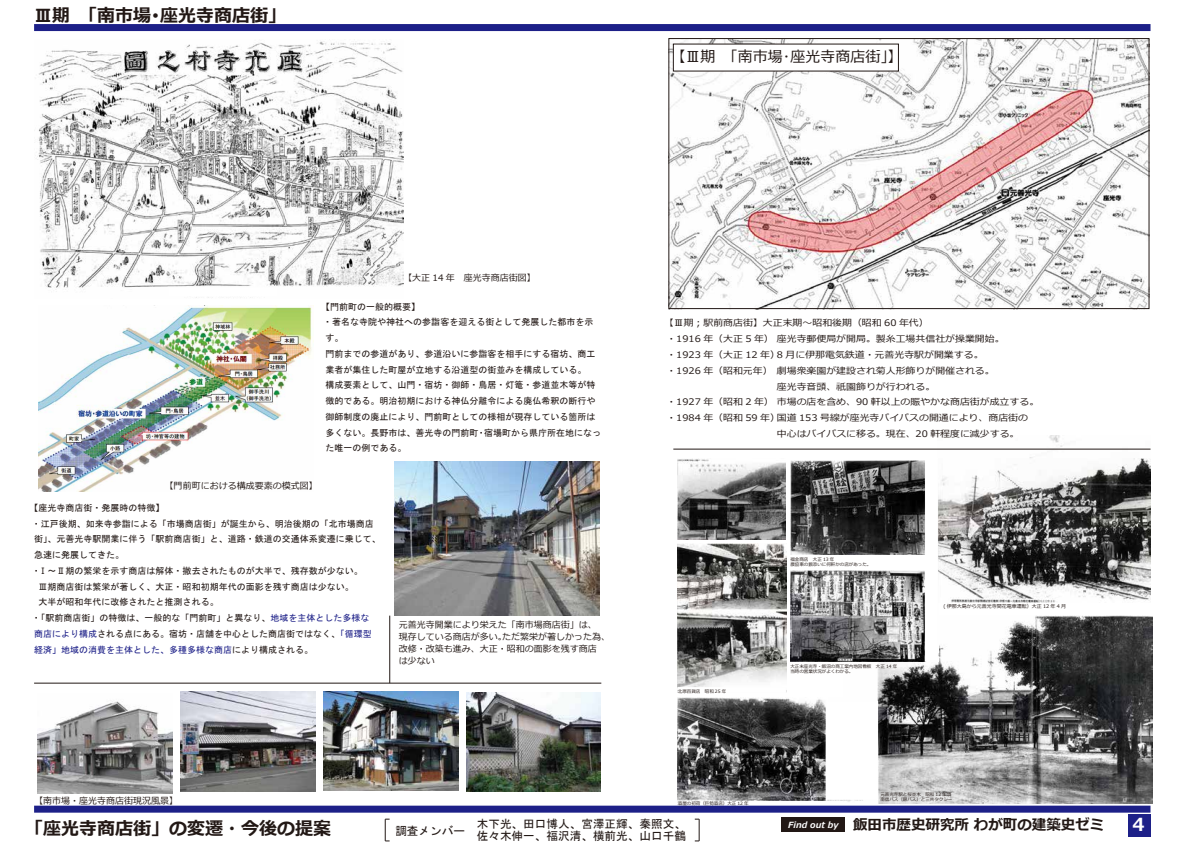
<style>
.page{position:relative;width:1191px;height:842px;background:#fff}
.page>*{position:absolute;margin:0;border:0;box-sizing:border-box;transform-origin:0 0}
.t1{font:700 18px "Meiryo";color:#221815}
.t2{font:700 18px "Meiryo";color:#fff}
.t3{font:15px "Meiryo";color:#221815}
.t4{font:700 14.5px "Meiryo";color:#221815}
.t5{font:11.6px "MS Gothic";color:#221815}
.t6{font:9px/15.8px "MS Gothic";color:#221815}
.t7{font:9px "Meiryo";color:#221815;scale:1.1 1}
.t8{font:9px/12px "Meiryo";color:#221815}
.t9{font:9px "MS Gothic";color:#1d2088}
.t10{font:5px "Meiryo";color:#221815}
.t11{font:4.5px/5px "Meiryo";color:#221815}
.s1{color:#1d2088}
.s2{color:#221815}
</style>
<div class="page">
<div style="left:34px;top:24px;width:1116px;height:7px;background:#1d2088"></div>
<div style="left:34px;top:806px;width:1116px;height:7px;background:#1d2088"></div>
<div style="left:1128px;top:814px;width:22px;height:23px;background:#1d2088"></div>
<div style="left:781px;top:817px;width:63px;height:15px;background:#221815"></div>
<svg style="left:385px;top:819px;width:4px;height:22px"></svg>
<svg style="left:695px;top:819px;width:4px;height:22px"></svg>
<img style="left:790px;top:460px;width:135px;height:95px">
<img style="left:669px;top:40px;width:480px;height:270px">
<div style="left:668px;top:38px;width:481px;height:271px;border:1px solid #221815"></div>
<div style="left:673px;top:44px;width:226px;height:28px;background:#fff"></div>
<hr style="left:34px;top:683px;width:567px;height:1px;background:#221815">
<img style="left:39px;top:305px;width:273px;height:187px">
<img style="left:843px;top:616px;width:309px;height:187px">
<img style="left:678px;top:459px;width:107px;height:81px">
<svg style="left:951px;top:602px;width:104px;height:1px"></svg>
<img style="left:678px;top:698px;width:187px;height:102px">
<div style="left:826px;top:701px;width:52px;height:99px;background:#fff"></div>
<img style="left:790px;top:571px;width:149px;height:90px">
<img style="left:937px;top:436px;width:213px;height:166px">
<div style="left:925px;top:458px;width:13px;height:203px;background:#fff"></div>
<img style="left:37px;top:41px;width:366px;height:257px">
<div style="left:168px;top:287px;width:110px;height:10px;background:#fff"></div>
<img style="left:394px;top:462px;width:205px;height:154px">
<img style="left:38px;top:701px;width:134px;height:92px">
<img style="left:180px;top:692px;width:135px;height:99px">
<img style="left:323px;top:692px;width:135px;height:99px">
<img style="left:466px;top:692px;width:135px;height:99px">
<hr style="left:673px;top:449px;width:477px;height:1px;background:#221815">
<img style="left:678px;top:544px;width:108px;height:143px">
<hr style="left:389px;top:616px;width:1px;height:67px;background:#221815">
<h1 class="t1" style="left:34px;top:3px;width:254px">Ⅲ期　「南市場･座光寺商店街」</h1>
<h2 class="t3" style="left:670px;top:46px;width:234px">【Ⅲ期　「南市場･座光寺商店街」】</h2>
<p class="t8" style="left:403px;top:273px;width:139px">【大正 14 年　座光寺商店街図】　</p>
<p class="t8" style="left:165px;top:480px;width:155px">【門前町における構成要素の模式図】</p>
<p class="t6" style="left:321px;top:298px;width:282px">【門前町の一般的概要】<br>・著名な寺院や神社への参詣客を迎える街として発展した都市を示す。<br>門前までの参道があり、参道沿いに参詣客を相手にする宿坊、商工業者が集住した町屋が立地する沿道型の街並みを構成している。<br>構成要素として、山門・宿坊・御師・鳥居・灯篭・参道並木等が特徴的である。明治初期における神仏分離令による廃仏希釈の断行や御師制度の廃止により、門前町としての様相が現存している箇所は多くない。長野市は、善光寺の門前町・宿場町から県庁所在地になった唯一の例である。</p>
<p class="t6" style="left:30px;top:500px;width:136px">【座光寺商店街・発展時の特徴】</p>
<p class="t6" style="left:32px;top:515px;width:343px">・江戸後期、如来寺参詣による「市場商店街」が誕生から、明治後期の「北市場商店</p>
<p class="t6" style="left:34px;top:531px;width:348px">街」、元善光寺駅開業に伴う「駅前商店街」と、道路・鉄道の交通体系変遷に乗じて、</p>
<p class="t6" style="left:34px;top:547px;width:91px">急速に発展してきた。</p>
<p class="t6" style="left:32px;top:563px;width:332px">・Ⅰ～Ⅱ期の繁栄を示す商店は解体・撤去されたものが大半で、残存数が少ない。</p>
<p class="t6" style="left:39px;top:578px;width:316px">Ⅲ期商店街は繁栄が著しく、大正・昭和初期年代の面影を残す商店は少ない。</p>
<p class="t6" style="left:39px;top:594px;width:181px">大半が昭和年代に改修されたと推測される。</p>
<p class="t6" style="left:32px;top:610px;width:339px">・「駅前商店街」の特徴は、一般的な「門前町」と異なり、<span class="s1">地域を主体とした多様な</span></p>
<p class="t6" style="left:34px;top:626px;width:339px"><span class="s1">商店により構成</span>される点にある。宿坊・店舗を中心とした商店街ではなく、<span class="s1">「循環型</span></p>
<p class="t9" style="left:34px;top:645px;width:280px">経済」地域の消費を主体とした、多種多様な商店<span class="s2">により構成される。</span></p>
<p class="t8" style="left:399px;top:619px;width:213px">元善光寺開業により栄えた「南市場商店街」は、<br>現存している商店が多い。ただ繁栄が著しかった為、改修・改築も進み、大正・昭和の面影を残す商店<br>は少ない</p>
<p class="t8" style="left:34px;top:795px;width:146px">【南市場・座光寺商店街現況風景】</p>
<p class="t7" style="left:664px;top:317px;width:242px">【Ⅲ期；駅前商店街】大正末期～昭和後期（昭和 60 年代）</p>
<p class="t7" style="left:666px;top:333px;width:309px">・1916 年（大正 5 年） 座光寺郵便局が開局。製糸工場共信社が操業開始。</p>
<p class="t7" style="left:666px;top:348px;width:290px">・1923 年（大正 12 年）8 月に伊那電気鉄道・元善光寺駅が開業する。</p>
<p class="t7" style="left:666px;top:364px;width:300px">・1926 年（昭和元年） 劇場衆楽園が建設され菊人形飾りが開催される。</p>
<p class="t7" style="left:759px;top:380px;width:162px">　 座光寺音頭、祇園飾りが行われる。</p>
<p class="t7" style="left:666px;top:396px;width:340px">・1927 年（昭和 2 年） 市場の店を含め、90 軒以上の賑やかな商店街が成立する。</p>
<p class="t7" style="left:666px;top:411px;width:330px">・1984 年（昭和 59 年）国道 153 号線が座光寺パイパスの開通により、商店街の</p>
<p class="t7" style="left:777px;top:427px;width:222px">中心はバイパスに移る。現在、20 軒程度に減少する。</p>
<p class="t11" style="left:678px;top:689px;width:50px">北原百貨店　昭和 25 年</p>
<p class="t11" style="left:678px;top:801px;width:72px">酒屋の初荷（巨勢酒店）大正 12 年</p>
<p class="t11" style="left:790px;top:557px;width:82px">福金商店　大正 13 年<br>農協東の藪添いに何軒かの店があった。</p>
<p class="t11" style="left:790px;top:664px;width:108px">大正末座光寺・飯沼の商工案内地図看板　大正 14 年当時の営業状況がよくわかる。</p>
<p class="t10" style="left:943px;top:602px;width:124px">( 伊那大島から元善光寺間花電車運転）大正 12 年 4 月</p>
<p class="t11" style="left:880px;top:792px;width:73px">元善光寺駅と桜並木　昭和 12 年頃南信バス（銀バス）と三共タクシー</p>
<h1 class="t1" style="left:25px;top:816px;width:308px">「座光寺商店街」の変遷・今後の提案</h1>
<p class="t5" style="left:395px;top:825px;width:71px">調査メンバー</p>
<p class="t5" style="left:477px;top:818px;width:211px">木下光、田口博人、宮澤正輝、秦照文、</p>
<h3 class="t4" style="left:788px;top:814px;width:318px"><sup>Find</sup> <sup>out</sup> <sup>by</sup>　飯田市歴史研究所 わが町の建築史ゼミ</h3>
<h1 class="t2" style="left:1132px;top:812px;width:14px">4</h1>
<p class="t5" style="left:477px;top:830px;width:211px">佐々木伸一、福沢清、横前光、山口千鶴</p>
</div>
